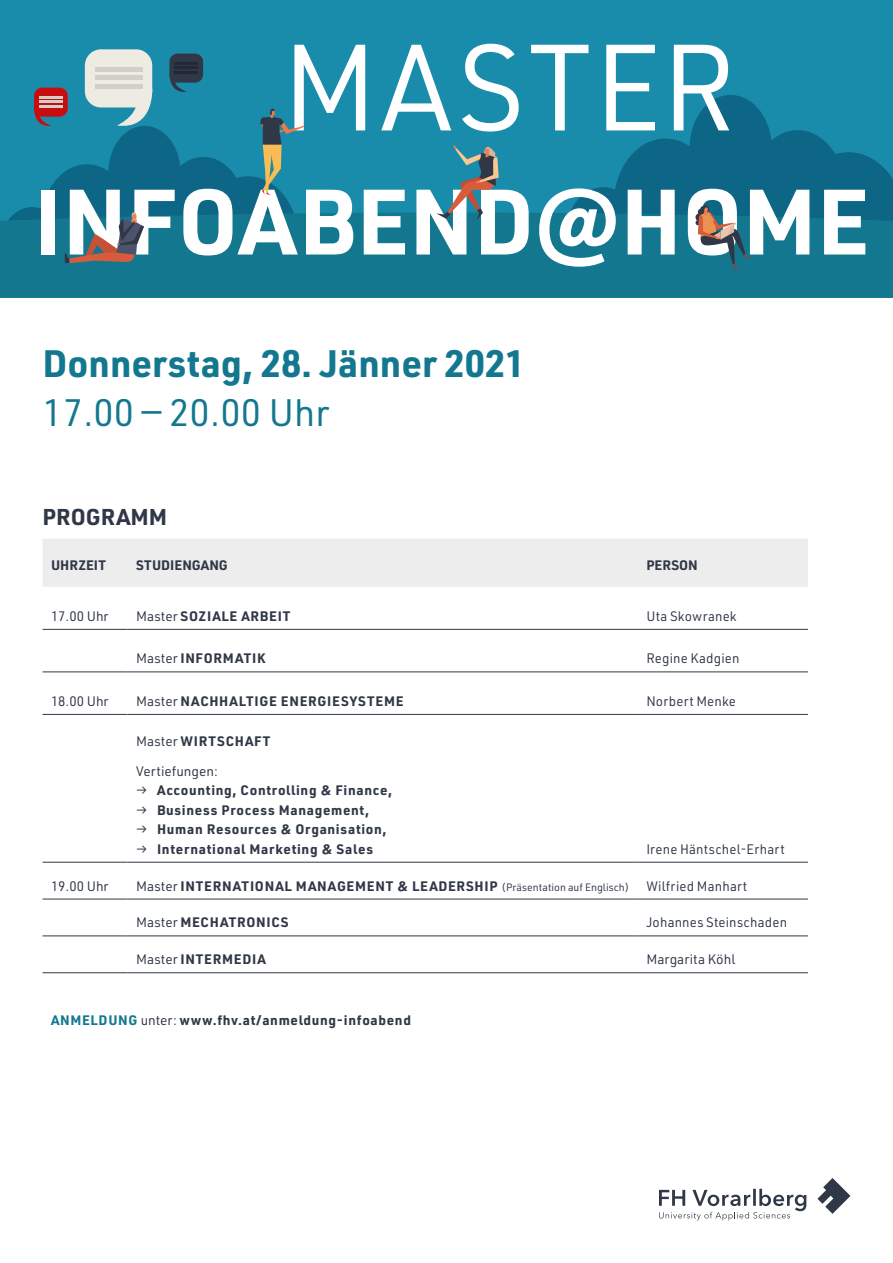
<style>
.page{position:relative;width:893px;height:1263px;background:#fff}
.page>*{position:absolute;margin:0;border:0;box-sizing:border-box;transform-origin:0 0}
.t1{font:120px "URWDIN";letter-spacing:.03em;color:#fff}
.t2{font:700 90.75px "URWDIN";color:#fff}
.t3{font:700 37.5px "URWDIN";color:#13788f}
.t4{font:37.5px "URWDIN";color:#13788f}
.t5{font:700 22.5px "URWDIN";color:#303847}
.t6{font:700 13.5px "URWDIN";letter-spacing:.05em;color:#303847}
.t7{font:13.5px/29.2px "URWDIN";letter-spacing:.01em;color:#303847}
.t8{font:700 13.5px "URWDIN";color:#303847}
.s1{font-weight:400}
.s2{font-weight:700}
.s3{font-weight:400;font-size:10.5px}
.s4{color:#13788f}
</style>
<div class="page">
<div style="left:0;top:0;width:893px;height:298px;background:#1a8cab"></div>
<div style="left:0;top:212px;width:893px;height:86px;background:#13788f"></div>
<div style="left:43px;top:539px;width:765px;height:48px;background:#ededed"></div>
<hr style="left:43px;top:629px;width:85px;height:1px;background:#303847">
<hr style="left:128px;top:629px;width:510px;height:1px;background:#303847">
<hr style="left:638px;top:629px;width:170px;height:1px;background:#303847">
<hr style="left:43px;top:672px;width:85px;height:1px;background:#303847">
<hr style="left:128px;top:672px;width:510px;height:1px;background:#303847">
<hr style="left:638px;top:672px;width:170px;height:1px;background:#303847">
<hr style="left:43px;top:714px;width:85px;height:1px;background:#303847">
<hr style="left:128px;top:714px;width:510px;height:1px;background:#303847">
<hr style="left:638px;top:714px;width:170px;height:1px;background:#303847">
<hr style="left:43px;top:862px;width:85px;height:1px;background:#303847">
<hr style="left:128px;top:862px;width:510px;height:1px;background:#303847">
<hr style="left:638px;top:862px;width:170px;height:1px;background:#303847">
<hr style="left:43px;top:899px;width:85px;height:1px;background:#303847">
<hr style="left:128px;top:899px;width:510px;height:1px;background:#303847">
<hr style="left:638px;top:899px;width:170px;height:1px;background:#303847">
<hr style="left:43px;top:936px;width:85px;height:1px;background:#303847">
<hr style="left:128px;top:936px;width:510px;height:1px;background:#303847">
<hr style="left:638px;top:936px;width:170px;height:1px;background:#303847">
<hr style="left:43px;top:972px;width:85px;height:1px;background:#303847">
<hr style="left:128px;top:972px;width:510px;height:1px;background:#303847">
<hr style="left:638px;top:972px;width:170px;height:1px;background:#303847">
<svg style="left:436px;top:145px;width:63px;height:75px"></svg>
<svg style="left:567px;top:95px;width:326px;height:174px"></svg>
<div style="left:85px;top:49px;width:67px;height:58px;background:#eeebe3;border-radius:16px"></div>
<hr style="left:95px;top:67px;width:47px;height:4px;background:#d1cfc6">
<div style="left:169px;top:54px;width:34px;height:29px;background:#303847;border-radius:8px"></div>
<svg style="left:0;top:73px;width:305px;height:191px"></svg>
<hr style="left:174px;top:62px;width:24px;height:3px;background:#222936">
<hr style="left:174px;top:67px;width:24px;height:2px;background:#222936">
<hr style="left:174px;top:71px;width:24px;height:2px;background:#222936">
<svg style="left:817px;top:1178px;width:33px;height:36px"></svg>
<svg style="left:659px;top:1189px;width:147px;height:31px"></svg>
<h1 class="t1" style="left:282px;top:9px;width:456px">MASTER</h1>
<h2 class="t2" style="left:34px;top:160px;width:837px">INFOABEND@HOME</h2>
<h3 class="t3" style="left:43px;top:337px;width:484px">Donnerstag, 28. Jänner 2021</h3>
<h3 class="t4" style="left:43px;top:388px;width:289px">17.00 — 20.00 Uhr</h3>
<h3 class="t5" style="left:43px;top:502px;width:126px">PROGRAMM</h3>
<p class="t8" style="left:51px;top:556px;width:56px">UHRZEIT</p>
<p class="t8" style="left:136px;top:556px;width:93px">STUDIENGANG</p>
<p class="t6" style="left:646px;top:556px;width:53px">PERSON</p>
<p class="t7" style="left:51px;top:601px;width:59px">17.00 Uhr</p>
<p class="t6" style="left:136px;top:607px;width:156px"><span class="s1">Master</span> SOZIALE ARBEIT</p>
<p class="t7" style="left:646px;top:601px;width:92px">Uta Skowranek</p>
<p class="t6" style="left:136px;top:649px;width:131px"><span class="s1">Master</span> INFORMATIK</p>
<p class="t7" style="left:646px;top:643px;width:95px">Regine Kadgien</p>
<p class="t7" style="left:51px;top:686px;width:59px">18.00 Uhr</p>
<p class="t6" style="left:136px;top:692px;width:269px"><span class="s1">Master</span> NACHHALTIGE ENERGIESYSTEME</p>
<p class="t7" style="left:646px;top:686px;width:91px">Norbert Menke</p>
<p class="t7" style="left:136px;top:726px;width:136px">Master <span class="s2">WIRTSCHAFT<br></span>Vertiefungen:</p>
<p class="t6" style="left:136px;top:781px;width:258px"><span class="s1">→</span> Accounting, Controlling &amp; Finance,</p>
<p class="t6" style="left:136px;top:800px;width:235px"><span class="s1">→</span> Business Process Management,</p>
<p class="t6" style="left:136px;top:820px;width:252px"><span class="s1">→</span> Human Resources &amp; Organisation,</p>
<p class="t6" style="left:136px;top:839px;width:238px"><span class="s1">→</span> International Marketing &amp; Sales</p>
<p class="t7" style="left:646px;top:834px;width:140px">Irene Häntschel-Erhart</p>
<p class="t7" style="left:51px;top:871px;width:59px">19.00 Uhr</p>
<p class="t6" style="left:136px;top:876px;width:495px"><span class="s1">Master</span> INTERNATIONAL MANAGEMENT &amp; LEADERSHIP <span class="s3">(Präsentation auf Englisch)</span></p>
<p class="t7" style="left:646px;top:871px;width:102px">Wilfried Manhart</p>
<p class="t6" style="left:136px;top:913px;width:154px"><span class="s1">Master</span> MECHATRONICS</p>
<p class="t7" style="left:646px;top:907px;width:142px">Johannes Steinschaden</p>
<p class="t6" style="left:136px;top:950px;width:131px"><span class="s1">Master</span> INTERMEDIA</p>
<p class="t7" style="left:646px;top:944px;width:90px">Margarita Köhl</p>
<p class="t6" style="left:51px;top:1011px;width:361px"><span class="s4">ANMELDUNG</span> <span class="s1">unter:</span> www.fhv.at/anmeldung-infoabend</p>
</div>
